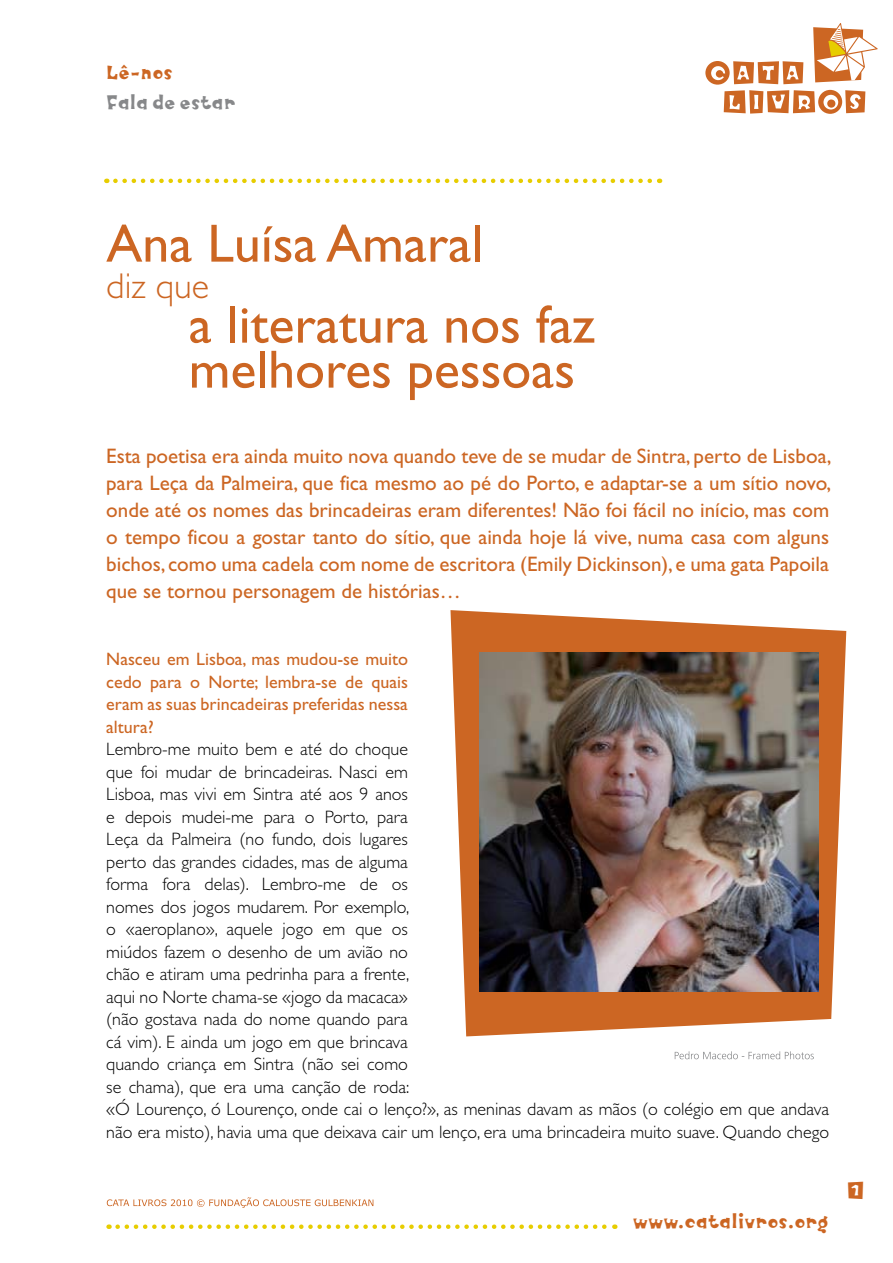
<style>
.page{position:relative;width:893px;height:1263px;background:#fff}
.page>*{position:absolute;margin:0;border:0;box-sizing:border-box;transform-origin:0 0}
.t1{font:54px/45px "Gill Sans";color:#cc6623}
.t2{font:300 36px "Gill Sans";color:#cc6623}
.t3{font:27px "Knobcheese Initials";color:#cc6623}
.t4{font:21px/27px "Gill Sans";color:#cc6623;text-align:justify}
.t5{font:21px "Knobcheese";color:#cc6623}
.t6{font:21px "Knobcheese";color:#87888a}
.t7{font:300 18px/22.5px "Gill Sans";color:#000}
.t8{font:18px/22.5px "Gill Sans";color:#cc6623;text-align:justify}
</style>
<div class="page">
<svg style="left:107px;top:1197px;width:266px;height:11px"></svg>
<svg style="left:675px;top:1051px;width:139px;height:8px"></svg>
<svg style="left:115px;top:179px;width:545px;height:4px"></svg>
<svg style="left:118px;top:1224px;width:497px;height:5px"></svg>
<svg style="left:450px;top:610px;width:396px;height:426px;fill:#cc6623"></svg>
<img style="left:479px;top:653px;width:339px;height:338px">
<svg style="left:705px;top:23px;width:173px;height:91px"></svg>
<p class="t5" style="left:106px;top:60px;width:68px">Lê-nos</p>
<p class="t6" style="left:106px;top:90px;width:131px">Fala de estar</p>
<h1 class="t1" style="left:106px;top:221px;width:378px">Ana Luísa Amaral</h1>
<h2 class="t2" style="left:106px;top:265px;width:104px">diz que</h2>
<h1 class="t1" style="left:189px;top:302px;width:408px">a literatura nos faz melhores pessoas</h1>
<p class="t4" style="left:106px;top:442px;width:726px">Esta poetisa era ainda muito nova quando teve de se mudar de Sintra, perto de Lisboa, para Leça da Palmeira, que fica mesmo ao pé do Porto, e adaptar-se a um sítio novo, onde até os nomes das brincadeiras eram diferentes! Não foi fácil no início, mas com o tempo ficou a gostar tanto do sítio, que ainda hoje lá vive, numa casa com alguns bichos, como uma cadela com nome de escritora (Emily Dickinson), e uma gata Papoila que se tornou personagem de histórias…</p>
<p class="t8" style="left:106px;top:648px;width:303px">Nasceu em Lisboa, mas mudou-se muito cedo para o Norte; lembra-se de quais eram as suas brincadeiras preferidas nessa altura?</p>
<p class="t7" style="left:106px;top:738px;width:724px">Lembro-me muito bem e até do choque<br>que foi mudar de brincadeiras. Nasci em<br>Lisboa, mas vivi em Sintra até aos 9 anos<br>e depois mudei-me para o Porto, para<br>Leça da Palmeira (no fundo, dois lugares<br>perto das grandes cidades, mas de alguma<br>forma fora delas). Lembro-me de os<br>nomes dos jogos mudarem. Por exemplo,<br>o «aeroplano», aquele jogo em que os<br>miúdos fazem o desenho de um avião no<br>chão e atiram uma pedrinha para a frente,<br>aqui no Norte chama-se «jogo da macaca»<br>(não gostava nada do nome quando para<br>cá vim). E ainda um jogo em que brincava<br>quando criança em Sintra (não sei como<br>se chama), que era uma canção de roda:<br>«Ó Lourenço, ó Lourenço, onde cai o lenço?», as meninas davam as mãos (o colégio em que andava não era misto), havia uma que deixava cair um lenço, era uma brincadeira muito suave. Quando chego</p>
<p class="t5" style="left:633px;top:1209px;width:197px">www.catalivros.org</p>
<h3 class="t3" style="left:847px;top:1176px;width:19px">1</h3>
</div>
